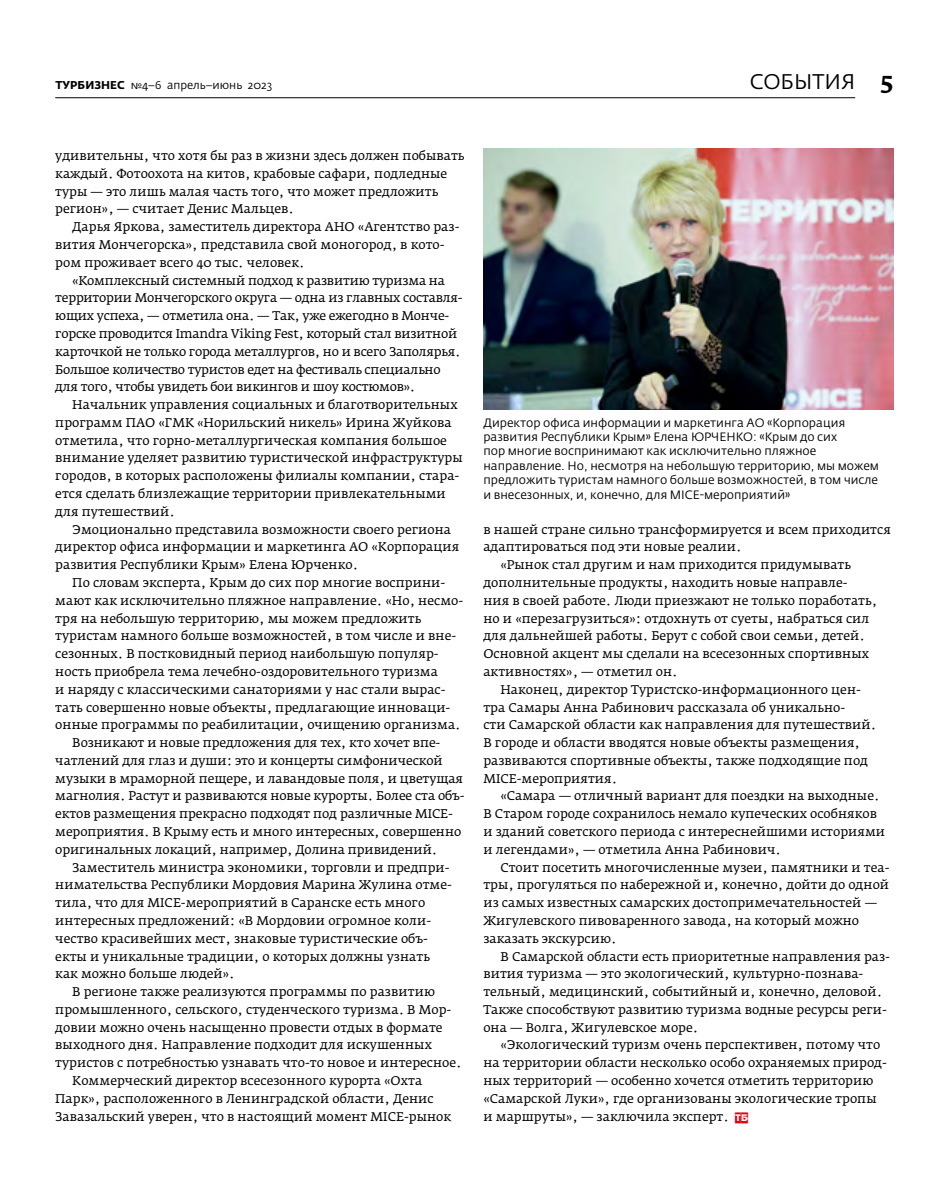
<style>
.page{position:relative;width:936px;height:1191px;background:#fff}
.page>*{position:absolute;margin:0;border:0;box-sizing:border-box;transform-origin:0 0}
.t1{font:21px "Fedra Sans Pro";color:#000}
.t2{font:12.45px/17.9px "Fedra Serif A Pro";color:#000}
.t3{font:12.45px/17.9px "Fedra Serif A Pro";letter-spacing:-.02em;color:#000}
.t4{font:12px/14.4px "Fedra Sans Pro";color:#000}
.t5{font:11.25px "Fedra Sans Pro";color:#000}
.s1{font-weight:700}
.s2{font-family:"Fedra Serif A Pro";font-weight:500;font-size:24px}
.s3{font-family:"Adver Gothic Cameo";font-size:9px;color:#e3000b}
</style>
<div class="page">
<img style="left:483px;top:149px;width:410px;height:260px">
<hr style="left:55px;top:97px;width:800px;height:1px;background:#000">
<p class="t5" style="left:55px;top:78px;width:218px"><span class="s1">ТУРБИЗНЕС</span> №4–6 апрель–июнь 2023</p>
<h1 class="t1" style="left:749px;top:68px;width:145px">СОБЫТИЯ <span class="s2">5</span></h1>
<p class="t2" style="left:55px;top:147px;width:410px">удивительны, что хотя бы раз в жизни здесь должен побывать каждый. Фотоохота на китов, крабовые сафари, подледные туры — это лишь малая часть того, что может предложить регион», — считает Денис Мальцев.</p>
<p class="t2" style="left:55px;top:218px;width:405px;text-indent:17px">Дарья Яркова, заместитель директора АНО «Агентство раз&shy;вития Мончегорска», представила свой моногород, в кото&shy;ром проживает всего 40 тыс. человек.</p>
<p class="t3" style="left:55px;top:271px;width:408px;text-indent:17px">«Комплексный системный подход к развитию туризма на территории Мончегорского округа — одна из главных составля&shy;ющих успеха, — отметила она. — Так, уже ежегодно в Монче&shy;горске проводится Imandra Viking Fest, который стал визитной карточкой не только города металлургов, но и всего Заполярья.<br>Большое количество туристов едет на фестиваль специально для того, чтобы увидеть бои викингов и шоу костюмов».</p>
<p class="t2" style="left:55px;top:396px;width:409px;text-indent:17px">Начальник управления социальных и благотворительных программ ПАО «ГМК «Норильский никель» Ирина Жуйкова отметила, что горно-металлургическая компания большое внимание уделяет развитию туристической инфраструктуры городов, в которых расположены филиалы компании, стара&shy;ется сделать близлежащие территории привлекательными для путешествий.</p>
<p class="t2" style="left:55px;top:520px;width:405px;text-indent:17px">Эмоционально представила возможности своего региона директор офиса информации и маркетинга АО «Корпорация развития Республики Крым» Елена Юрченко.</p>
<p class="t2" style="left:72px;top:573px;width:374px">По словам эксперта, Крым до сих пор многие восприни-</p>
<p class="t2" style="left:55px;top:591px;width:409px">мают как исключительно пляжное направление. «Но, несмо-</p>
<p class="t2" style="left:55px;top:609px;width:367px">тря на небольшую территорию, мы можем предложить</p>
<p class="t2" style="left:55px;top:627px;width:402px">туристам намного больше возможностей, в том числе и вне-</p>
<p class="t2" style="left:55px;top:645px;width:385px">сезонных. В постковидный период наибольшую популяр-</p>
<p class="t2" style="left:55px;top:662px;width:384px">ность приобрела тема лечебно-оздоровительного туризма</p>
<p class="t2" style="left:55px;top:680px;width:391px">и наряду с классическими санаториями у нас стали вырас-</p>
<p class="t2" style="left:55px;top:698px;width:396px">тать совершенно новые объекты, предлагающие инноваци-</p>
<p class="t2" style="left:55px;top:716px;width:407px">онные программы по реабилитации, очищению организма.</p>
<p class="t2" style="left:72px;top:734px;width:369px">Возникают и новые предложения для тех, кто хочет впе-</p>
<p class="t2" style="left:55px;top:751px;width:389px">чатлений для глаз и души: это и концерты симфонической</p>
<p class="t2" style="left:55px;top:769px;width:409px">музыки в мраморной пещере, и лавандовые поля, и цветущая</p>
<p class="t2" style="left:55px;top:787px;width:410px">магнолия. Растут и развиваются новые курорты. Более ста объ-</p>
<p class="t2" style="left:55px;top:805px;width:399px">ектов размещения прекрасно подходят под различные MICE-</p>
<p class="t2" style="left:55px;top:822px;width:407px">мероприятия. В Крыму есть и много интересных, совершенно</p>
<p class="t2" style="left:55px;top:840px;width:383px">оригинальных локаций, например, Долина привидений.</p>
<p class="t2" style="left:72px;top:858px;width:379px">Заместитель министра экономики, торговли и предпри-</p>
<p class="t2" style="left:55px;top:876px;width:398px">нимательства Республики Мордовия Марина Жулина отме-</p>
<p class="t2" style="left:55px;top:894px;width:371px">тила, что для MICE-мероприятий в Саранске есть много</p>
<p class="t2" style="left:55px;top:911px;width:377px">интересных предложений: «В Мордовии огромное коли-</p>
<p class="t2" style="left:55px;top:929px;width:374px">чество красивейших мест, знаковые туристические объ-</p>
<p class="t2" style="left:55px;top:947px;width:376px">екты и уникальные традиции, о которых должны узнать</p>
<p class="t2" style="left:55px;top:965px;width:181px">как можно больше людей».</p>
<p class="t2" style="left:72px;top:982px;width:364px">В регионе также реализуются программы по развитию</p>
<p class="t2" style="left:55px;top:1000px;width:397px">промышленного, сельского, студенческого туризма. В Мор-</p>
<p class="t2" style="left:55px;top:1018px;width:389px">довии можно очень насыщенно провести отдых в формате</p>
<p class="t2" style="left:55px;top:1036px;width:378px">выходного дня. Направление подходит для искушенных</p>
<p class="t2" style="left:55px;top:1054px;width:408px">туристов с потребностью узнавать что-то новое и интересное.</p>
<p class="t2" style="left:72px;top:1071px;width:351px">Коммерческий директор всесезонного курорта «Охта</p>
<p class="t2" style="left:55px;top:1089px;width:380px">Парк», расположенного в Ленинградской области, Денис</p>
<p class="t2" style="left:55px;top:1107px;width:397px">Завазальский уверен, что в настоящий момент MICE-рынок</p>
<p class="t4" style="left:483px;top:415px;width:397px">Директор офиса информации и маркетинга АО «Корпорация развития Республики Крым» Елена ЮРЧЕНКО: «Крым до сих<br>пор многие воспринимают как исключительно пляжное направление. Но, несмотря на небольшую территорию, мы можем предложить туристам намного больше возможностей, в том числе и внесезонных, и, конечно, для MICE-мероприятий»</p>
<p class="t2" style="left:483px;top:520px;width:409px">в нашей стране сильно трансформируется и всем приходится</p>
<p class="t2" style="left:483px;top:538px;width:260px">адаптироваться под эти новые реалии.</p>
<p class="t2" style="left:500px;top:556px;width:352px">«Рынок стал другим и нам приходится придумывать</p>
<p class="t2" style="left:483px;top:573px;width:366px">дополнительные продукты, находить новые направле-</p>
<p class="t2" style="left:483px;top:591px;width:395px">ния в своей работе. Люди приезжают не только поработать,</p>
<p class="t2" style="left:483px;top:609px;width:387px">но и «перезагрузиться»: отдохнуть от суеты, набраться сил</p>
<p class="t2" style="left:483px;top:627px;width:383px">для дальнейшей работы. Берут с собой свои семьи, детей.</p>
<p class="t2" style="left:483px;top:645px;width:387px">Основной акцент мы сделали на всесезонных спортивных</p>
<p class="t2" style="left:483px;top:662px;width:196px">активностях», — отметил он.</p>
<p class="t2" style="left:500px;top:680px;width:362px">Наконец, директор Туристско-информационного цен-</p>
<p class="t2" style="left:483px;top:698px;width:363px">тра Самары Анна Рабинович рассказала об уникально-</p>
<p class="t2" style="left:483px;top:716px;width:394px">сти Самарской области как направления для путешествий.</p>
<p class="t2" style="left:483px;top:734px;width:378px">В городе и области вводятся новые объекты размещения,</p>
<p class="t2" style="left:483px;top:751px;width:386px">развиваются спортивные объекты, также подходящие под</p>
<p class="t2" style="left:483px;top:769px;width:135px">MICE-мероприятия.</p>
<p class="t2" style="left:500px;top:787px;width:380px">«Самара — отличный вариант для поездки на выходные.</p>
<p class="t2" style="left:483px;top:805px;width:395px">В Старом городе сохранилось немало купеческих особняков</p>
<p class="t2" style="left:483px;top:822px;width:403px">и зданий советского периода с интереснейшими историями</p>
<p class="t2" style="left:483px;top:840px;width:299px">и легендами», — отметила Анна Рабинович.</p>
<p class="t2" style="left:500px;top:858px;width:390px">Стоит посетить многочисленные музеи, памятники и теа-</p>
<p class="t2" style="left:483px;top:876px;width:407px">тры, прогуляться по набережной и, конечно, дойти до одной</p>
<p class="t2" style="left:483px;top:894px;width:395px">из самых известных самарских достопримечательностей —</p>
<p class="t2" style="left:483px;top:911px;width:377px">Жигулевского пивоваренного завода, на который можно</p>
<p class="t2" style="left:483px;top:929px;width:135px">заказать экскурсию.</p>
<p class="t2" style="left:500px;top:947px;width:391px">В Самарской области есть приоритетные направления раз-</p>
<p class="t2" style="left:483px;top:965px;width:381px">вития туризма — это экологический, культурно-познава-</p>
<p class="t2" style="left:483px;top:982px;width:400px">тельный, медицинский, событийный и, конечно, деловой.</p>
<p class="t2" style="left:483px;top:1000px;width:405px">Также способствуют развитию туризма водные ресурсы реги-</p>
<p class="t2" style="left:483px;top:1018px;width:216px">она — Волга, Жигулевское море.</p>
<p class="t2" style="left:500px;top:1036px;width:381px">«Экологический туризм очень перспективен, потому что</p>
<p class="t2" style="left:483px;top:1054px;width:405px">на территории области несколько особо охраняемых природ-</p>
<p class="t2" style="left:483px;top:1071px;width:391px">ных территорий — особенно хочется отметить территорию</p>
<p class="t2" style="left:483px;top:1089px;width:395px">«Самарской Луки», где организованы экологические тропы</p>
<p class="t2" style="left:483px;top:1107px;width:266px">и маршруты», — заключила эксперт. <span class="s3">TБ</span></p>
</div>
